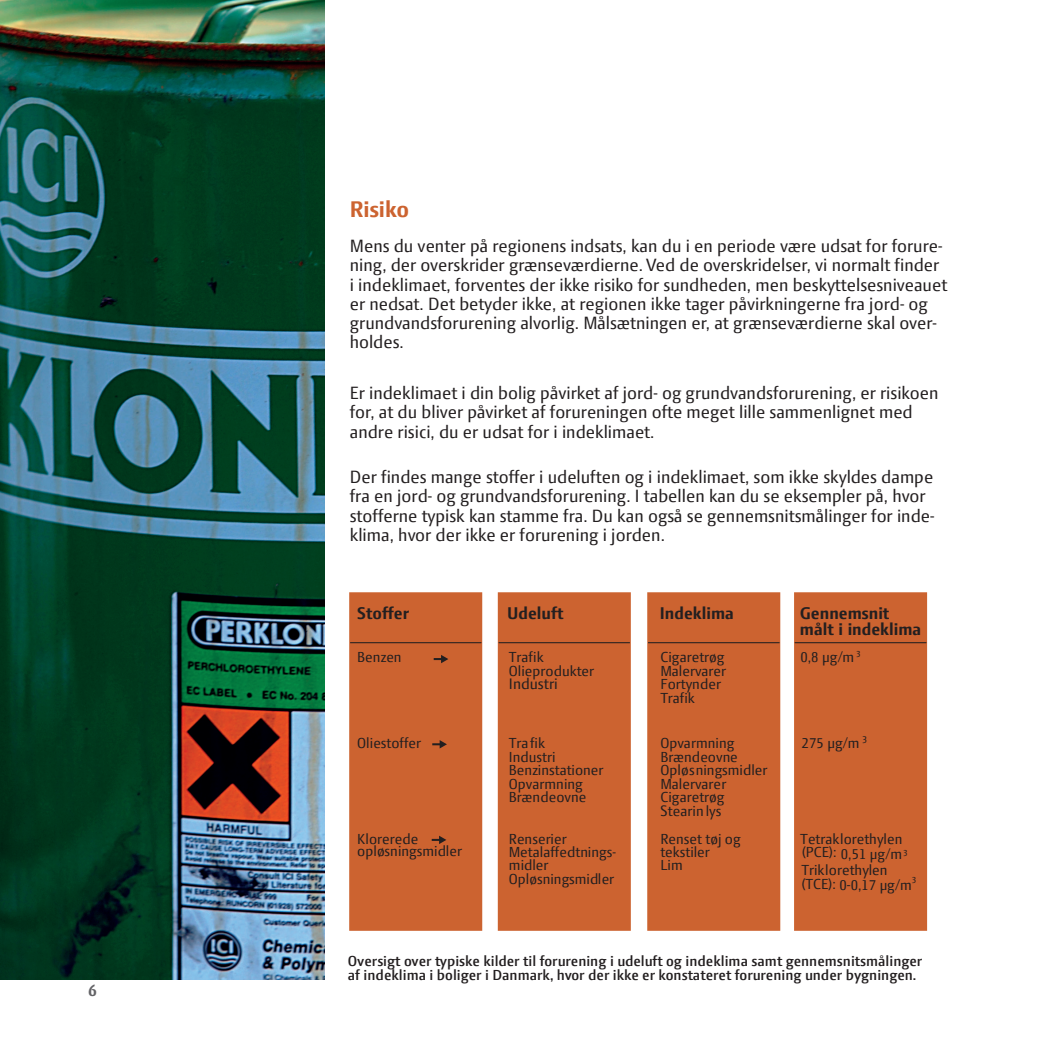
<style>
.page{position:relative;width:1042px;height:1042px;background:#fff}
.page>*{position:absolute;margin:0;border:0;box-sizing:border-box;transform-origin:0 0}
.Underrubrik{font:700 24.5px "Press Sans";color:#cc6330}
.brød{font:19.25px/19.2px "Press Sans";color:#231f20}
.t1{font:700 18.38px/15.8px "Press Sans";color:#231f20}
.t2{font:700 17.5px "Press Sans";color:#636366}
.t3{font:16.45px "Press Sans";color:#231f20}
.t4{font:15.75px/13.5px "Press Sans";letter-spacing:.005em;color:#231f20}
.Figurtekst{font:600 15.75px/14px "Press Sans";color:#231f20}
.s1{font-size:16.45px}
</style>
<div class="page">
<img style="left:0;top:0;width:324px;height:979px">
<div style="left:795px;top:593px;width:131px;height:337px;background:#cc6330"></div>
<div style="left:794px;top:592px;width:133px;height:339px;border:2px solid #cc6330"></div>
<div style="left:648px;top:593px;width:131px;height:337px;background:#cc6330"></div>
<div style="left:647px;top:592px;width:133px;height:339px;border:2px solid #cc6330"></div>
<div style="left:499px;top:593px;width:131px;height:337px;background:#cc6330"></div>
<div style="left:498px;top:592px;width:133px;height:339px;border:2px solid #cc6330"></div>
<div style="left:350px;top:593px;width:131px;height:337px;background:#cc6330"></div>
<div style="left:349px;top:592px;width:133px;height:339px;border:2px solid #cc6330"></div>
<svg style="left:434px;top:655px;width:14px;height:8px"></svg>
<svg style="left:432px;top:740px;width:15px;height:8px"></svg>
<svg style="left:432px;top:835px;width:14px;height:9px"></svg>
<hr style="left:350px;top:642px;width:131px;height:1px;background:#231f20">
<hr style="left:499px;top:642px;width:131px;height:1px;background:#231f20">
<hr style="left:648px;top:642px;width:131px;height:1px;background:#231f20">
<hr style="left:795px;top:642px;width:131px;height:1px;background:#231f20">
<p class="t2" style="left:88px;top:982px;width:10px">6</p>
<p class="Underrubrik" style="left:350px;top:198px;width:61px">Risiko</p>
<p class="brød" style="left:350px;top:238px;width:599px">Mens du venter på regionens indsats, kan du i en periode være udsat for forure&shy;ning, der overskrider grænseværdierne. Ved de overskridelser, vi normalt finder i indeklimaet, forventes der ikke risiko for sundheden, men beskyttelsesniveauet er nedsat. Det betyder ikke, at regionen ikke tager påvirkningerne fra jord- og grundvandsforurening alvorlig. Målsætningen er, at grænseværdierne skal over&shy;holdes.</p>
<p class="brød" style="left:350px;top:385px;width:590px">Er indeklimaet i din bolig påvirket af jord- og grundvandsforurening, er risikoen for, at du bliver påvirket af forureningen ofte meget lille sammenlignet med andre risici, du er udsat for i indeklimaet.</p>
<p class="brød" style="left:350px;top:469px;width:586px">Der findes mange stoffer i udeluften og i indeklimaet, som ikke skyldes dampe fra en jord- og grundvandsforurening. I tabellen kan du se eksempler på, hvor stofferne typisk kan stamme fra. Du kan også se gennemsnitsmålinger for inde&shy;klima, hvor der ikke er forurening i jorden.</p>
<p class="t1" style="left:357px;top:605px;width:53px">Stoffer</p>
<p class="t1" style="left:507px;top:605px;width:58px">Udeluft</p>
<p class="t1" style="left:660px;top:605px;width:76px">Indeklima</p>
<p class="t1" style="left:800px;top:605px;width:123px">Gennemsnit målt i indeklima</p>
<p class="t4" style="left:357px;top:652px;width:46px">Benzen</p>
<p class="t4" style="left:509px;top:652px;width:87px">Trafik<br>Olieprodukter</p>
<p class="t3" style="left:509px;top:675px;width:51px">Industri</p>
<p class="t4" style="left:660px;top:652px;width:67px">Cigaretrøg<br>Malervarer<br>Fortynder<br>Trafik</p>
<p class="t4" style="left:800px;top:652px;width:62px">0,8 µg/m <sup>3</sup></p>
<p class="t4" style="left:357px;top:738px;width:65px">Oliestoffer</p>
<p class="t4" style="left:509px;top:738px;width:96px">Trafik<br>Industri<br>Benzinstationer<br>Opvarmning<br>Brændeovne</p>
<p class="t4" style="left:660px;top:738px;width:109px">Opvarmning<br>Brændeovne<br>Opløsningsmidler<br>Malervarer<br>Cigaretrøg<br><span class="s1">S</span>tearin lys</p>
<p class="t4" style="left:801px;top:738px;width:67px">275 µg/m <sup>3</sup></p>
<p class="t4" style="left:357px;top:834px;width:106px;line-height:11.9px">Klorerede opløsningsmidler</p>
<p class="t4" style="left:509px;top:834px;width:109px">Renserier<br>Metalaffedtnings&shy;midler<br>Opløsningsmidler</p>
<p class="t4" style="left:660px;top:834px;width:82px">Renset tøj og tekstiler<br>Lim</p>
<p class="t4" style="left:800px;top:833px;width:118px;line-height:15.2px">Tetraklorethylen (PCE): 0,51 µg/m<sup>3<br></sup>Triklorethylen (TCE): 0<span class="s1">-</span>0,17 µg/m<sup>3</sup></p>
<p class="Figurtekst" style="left:348px;top:954px;width:576px">Oversigt over typiske kilder til forurening i udeluft og indeklima samt gennemsnitsmålinger af indeklima i boliger i Danmark, hvor der ikke er konstateret forurening under bygningen.</p>
</div>
